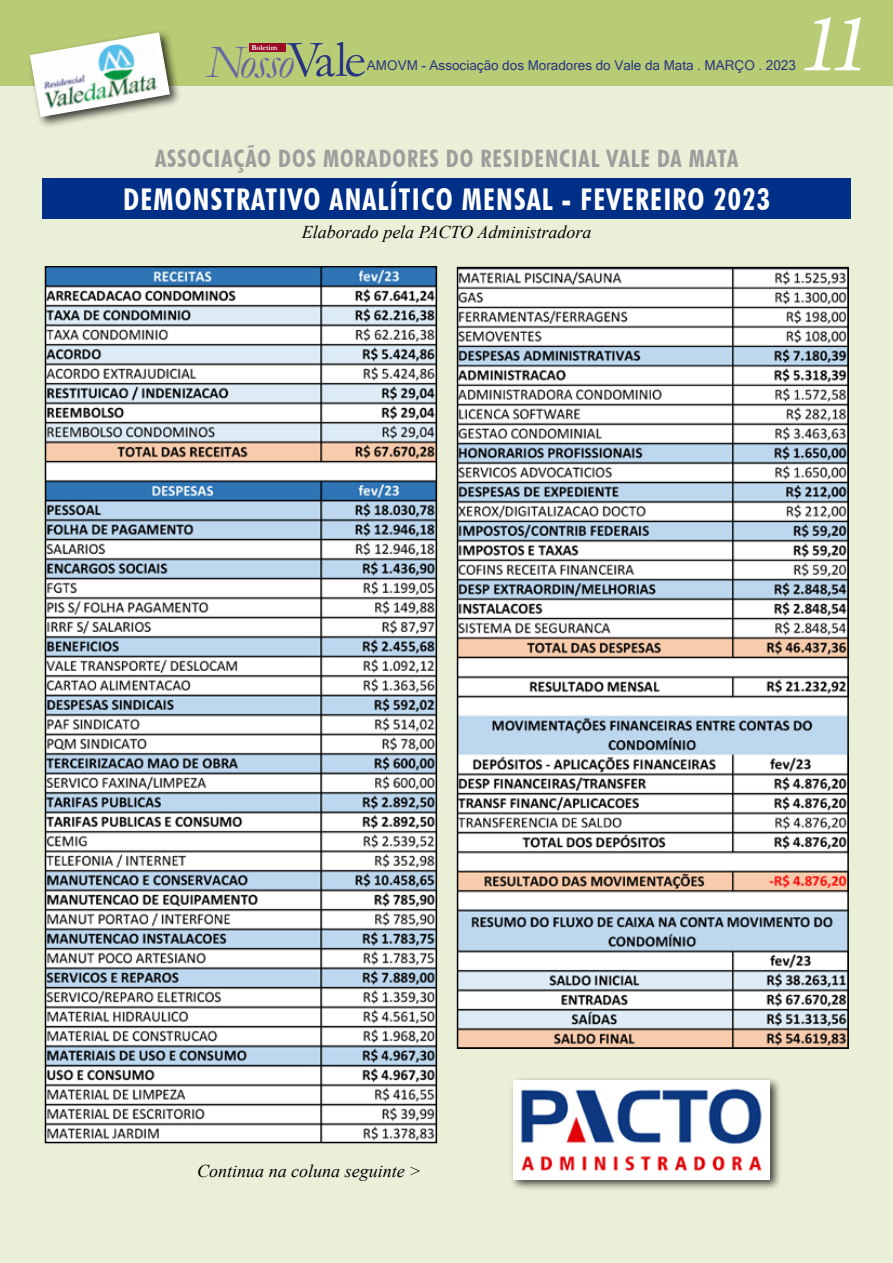
<style>
.page{position:relative;width:893px;height:1263px;background:#eaefd8}
.page>*{position:absolute;margin:0;border:0;box-sizing:border-box;transform-origin:0 0}
.t1{font:italic 84px "Minion Variable Concept";color:#fff}
.t2{font:italic 46.95px "Garamond";letter-spacing:-.04em;color:#6565a4}
.t3{font:700 condensed 30px "Futura BT";letter-spacing:.04em;color:#fff}
.t4{font:700 condensed 24px "Futura BT";letter-spacing:.04em;color:#9d9d9c}
.t5{font:italic 18px "Times New Roman";color:#000}
.t6{font:13.5px "Microsoft Sans Serif";color:#283583}
.t7{font:700 7.65px "Garamond";color:#fff}
.s1{font-style:normal;font-size:52.35px;color:#283583}
</style>
<div class="page">
<div style="left:0;top:0;width:893px;height:85px;background:#b8cb75"></div>
<div style="left:249px;top:43px;width:36px;height:8px;background:#9a0b28"></div>
<div style="left:26px;top:29px;width:156px;height:100px;background:#000;opacity:.75"></div>
<svg style="left:30px;top:32px;width:140px;height:85px"></svg>
<img style="left:35px;top:38px;width:127px;height:76px">
<img style="left:48px;top:269px;width:386px;height:871px">
<div style="left:45px;top:266px;width:392px;height:877px;border:2px solid #000"></div>
<img style="left:460px;top:270px;width:386px;height:776px">
<div style="left:457px;top:267px;width:392px;height:782px;border:2px solid #000"></div>
<div style="left:43px;top:178px;width:807px;height:40px;background:#002f87"></div>
<div style="left:509px;top:1076px;width:273px;height:116px;background:#000;opacity:.75"></div>
<img style="left:513px;top:1080px;width:257px;height:99px">
<h2 class="t2" style="left:207px;top:31px;width:161px">Nosso<span class="s1">Vale</span></h2>
<p class="t7" style="left:251px;top:42px;width:27px">Boletim</p>
<p class="t6" style="left:367px;top:57px;width:430px">AMOVM - Associação dos Moradores do Vale da Mata . MARÇO . 2023</p>
<h1 class="t1" style="left:800px;top:-15px;width:72px">11</h1>
<h3 class="t4" style="left:155px;top:144px;width:585px">ASSOCIAÇÃO DOS MORADORES DO RESIDENCIAL VALE DA MATA</h3>
<h3 class="t3" style="left:123px;top:181px;width:648px">DEMONSTRATIVO ANALÍTICO MENSAL - FEVEREIRO 2023</h3>
<p class="t5" style="left:302px;top:219px;width:291px">Elaborado pela PACTO Administradora</p>
<p class="t5" style="left:197px;top:1159px;width:226px">Continua na coluna seguinte &gt;</p>
</div>
